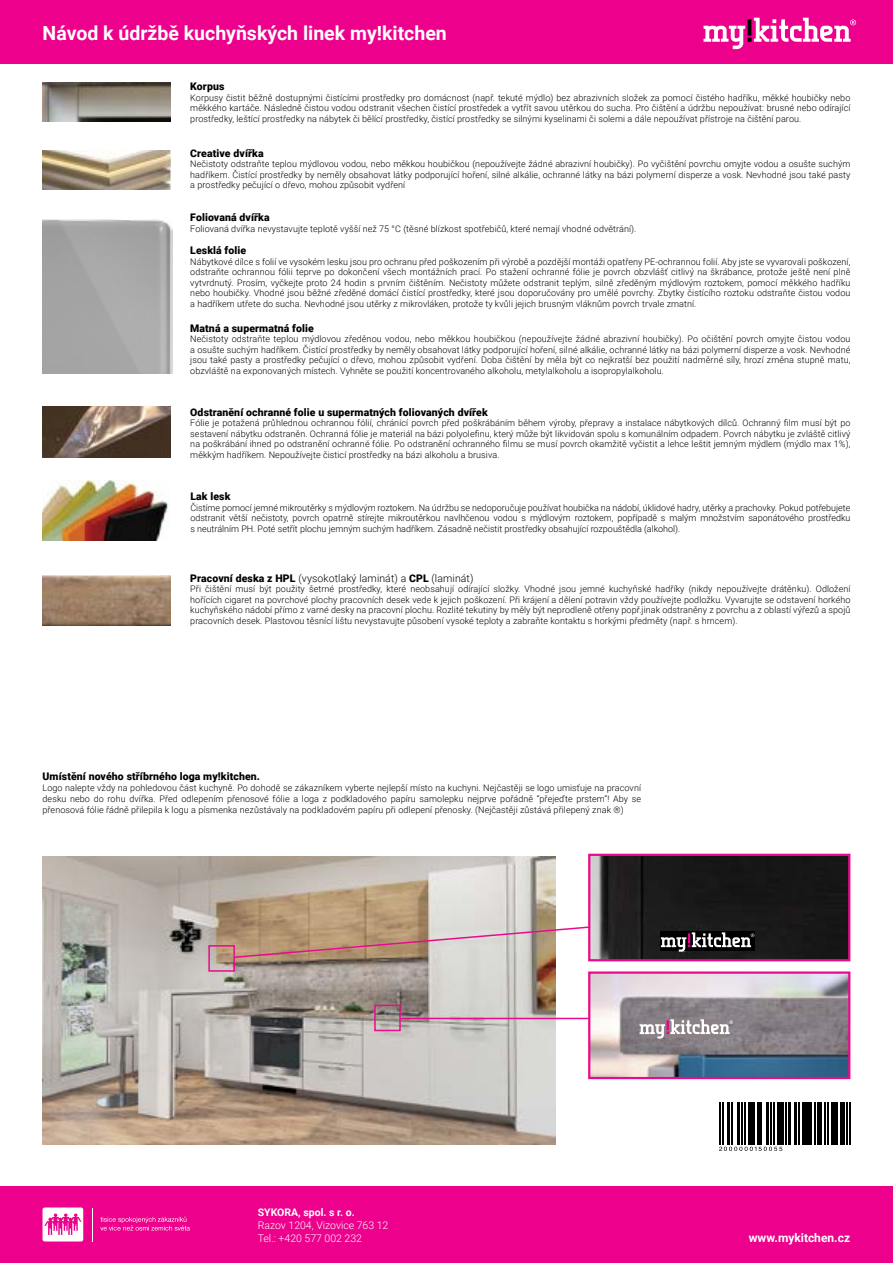
<style>
.page{position:relative;width:893px;height:1263px;background:#fff}
.page>*{position:absolute;margin:0;border:0;box-sizing:border-box;transform-origin:0 0}
.t1{font:700 19.5px "Roboto";color:#fff}
.t2{font:700 12px "Roboto";color:#fff}
.t3{font:900 10.5px "Roboto";letter-spacing:.01em;color:#000}
.t4{font:300 10.5px "Roboto";letter-spacing:.01em;color:#000}
.t5{font:300 10.5px/12.6px "Roboto";color:#fff}
.t6{font:700 10.5px "Roboto";color:#fff}
.t7{font:300 9px/10.5px "Roboto";letter-spacing:.01em;color:#000;text-align:justify}
.s1{font-weight:900}
</style>
<div class="page">
<div style="left:0;top:0;width:893px;height:64px;background:#ec008c"></div>
<img style="left:43px;top:82px;width:127px;height:40px">
<img style="left:43px;top:151px;width:127px;height:38px">
<img style="left:43px;top:575px;width:127px;height:50px">
<img style="left:43px;top:480px;width:127px;height:60px">
<div style="left:0;top:1186px;width:893px;height:77px;background:#ec008c"></div>
<svg style="left:43px;top:1207px;width:40px;height:34px"></svg>
<svg style="left:100px;top:1216px;width:90px;height:14px"></svg>
<hr style="left:92px;top:1207px;width:1px;height:34px;background:#fff">
<img style="left:43px;top:407px;width:127px;height:51px">
<img style="left:43px;top:219px;width:129px;height:155px">
<img style="left:43px;top:856px;width:512px;height:288px">
<svg style="left:719px;top:1147px;width:63px;height:4px"></svg>
<hr style="left:719px;top:1103px;width:1px;height:42px;background:#000">
<hr style="left:722px;top:1103px;width:1px;height:42px;background:#000">
<hr style="left:727px;top:1103px;width:3px;height:42px;background:#000">
<hr style="left:732px;top:1103px;width:1px;height:42px;background:#000">
<hr style="left:737px;top:1103px;width:3px;height:42px;background:#000">
<hr style="left:741px;top:1103px;width:2px;height:42px;background:#000">
<hr style="left:744px;top:1103px;width:1px;height:42px;background:#000">
<hr style="left:748px;top:1103px;width:4px;height:42px;background:#000">
<hr style="left:754px;top:1103px;width:1px;height:42px;background:#000">
<hr style="left:758px;top:1103px;width:4px;height:42px;background:#000">
<hr style="left:766px;top:1103px;width:3px;height:42px;background:#000">
<hr style="left:770px;top:1103px;width:2px;height:42px;background:#000">
<hr style="left:773px;top:1103px;width:1px;height:42px;background:#000">
<hr style="left:777px;top:1103px;width:4px;height:42px;background:#000">
<hr style="left:783px;top:1103px;width:1px;height:42px;background:#000">
<hr style="left:785px;top:1103px;width:2px;height:42px;background:#000">
<hr style="left:788px;top:1103px;width:3px;height:42px;background:#000">
<hr style="left:794px;top:1103px;width:2px;height:42px;background:#000">
<hr style="left:798px;top:1103px;width:1px;height:42px;background:#000">
<hr style="left:802px;top:1103px;width:4px;height:42px;background:#000">
<hr style="left:808px;top:1103px;width:4px;height:42px;background:#000">
<hr style="left:814px;top:1103px;width:2px;height:42px;background:#000">
<hr style="left:817px;top:1103px;width:4px;height:42px;background:#000">
<hr style="left:824px;top:1103px;width:2px;height:42px;background:#000">
<hr style="left:827px;top:1103px;width:1px;height:42px;background:#000">
<hr style="left:831px;top:1103px;width:4px;height:42px;background:#000">
<hr style="left:837px;top:1103px;width:1px;height:42px;background:#000">
<hr style="left:841px;top:1103px;width:4px;height:42px;background:#000">
<hr style="left:846px;top:1103px;width:2px;height:42px;background:#000">
<hr style="left:849px;top:1103px;width:1px;height:42px;background:#000">
<img style="left:591px;top:974px;width:256px;height:102px">
<div style="left:588px;top:971px;width:262px;height:108px;border:2px solid #e90b8d"></div>
<img style="left:591px;top:857px;width:256px;height:101px">
<div style="left:588px;top:854px;width:262px;height:107px;border:2px solid #e90b8d"></div>
<div style="left:660px;top:931px;width:94px;height:20px;background:#000"></div>
<div style="left:208px;top:945px;width:27px;height:27px;border:2px solid #e90b8d"></div>
<div style="left:374px;top:1005px;width:27px;height:26px;border:2px solid #e90b8d"></div>
<svg style="left:233px;top:925px;width:359px;height:34px"></svg>
<hr style="left:401px;top:1018px;width:188px;height:1px;background:#e90b8d">
<svg style="left:703px;top:18px;width:153px;height:31px"></svg>
<svg style="left:661px;top:932px;width:93px;height:20px"></svg>
<svg style="left:639px;top:1019px;width:94px;height:19px"></svg>
<h1 class="t1" style="left:43px;top:19px;width:406px">Návod k údržbě kuchyňských linek my!kitchen</h1>
<p class="t3" style="left:190px;top:79px;width:36px">Korpus</p>
<p class="t7" style="left:190px;top:92px;width:662px">Korpusy čistit běžně dostupnými čistícími prostředky pro domácnost (např. tekuté mýdlo) bez abrazivních složek za pomocí čistého hadříku, měkké houbičky nebo měkkého kartáče. Následně čistou vodou odstranit všechen čistící prostředek a vytřít savou utěrkou do sucha. Pro čištění a údržbu nepoužívat: brusné nebo odírající prostředky, leštící prostředky na nábytek či bělící prostředky, čistící prostředky se silnými kyselinami či solemi a dále nepoužívat přístroje na čištění parou.</p>
<p class="t3" style="left:190px;top:146px;width:75px">Creative dvířka</p>
<p class="t7" style="left:190px;top:158px;width:662px">Nečistoty odstraňte teplou mýdlovou vodou, nebo měkkou houbičkou (nepoužívejte žádné abrazivní houbičky). Po vyčištění povrchu omyjte vodou a osušte suchým hadříkem. Čistící prostředky by neměly obsahovat látky podporující hoření, silné alkálie, ochranné látky na bázi polymerní disperze a vosk. Nevhodné jsou také pasty a prostředky pečující o dřevo, mohou způsobit vydření</p>
<p class="t3" style="left:190px;top:210px;width:81px">Foliovaná dvířka</p>
<p class="t7" style="left:190px;top:223px;width:448px">Foliovaná dvířka nevystavujte teplotě vyšší než 75 °C (těsné blízkost spotřebičů, které nemají vhodné odvětrání).</p>
<p class="t3" style="left:190px;top:243px;width:57px">Lesklá folie</p>
<p class="t7" style="left:190px;top:256px;width:662px">Nábytkové dílce s folií ve vysokém lesku jsou pro ochranu před poškozením při výrobě a pozdější montáži opatřeny PE-ochrannou folií. Aby jste se vyvarovali poškození, odstraňte ochrannou fólii teprve po dokončení všech montážních prací. Po stažení ochranné fólie je povrch obzvlášť citlivý na škrábance, protože ještě není plně vytvrdnutý. Prosím, vyčkejte proto 24 hodin s prvním čištěním. Nečistoty můžete odstranit teplým, silně zředěným mýdlovým roztokem, pomocí měkkého hadříku nebo houbičky. Vhodné jsou běžné zředěné domácí čistící prostředky, které jsou doporučovány pro umělé povrchy. Zbytky čistícího roztoku odstraňte čistou vodou a hadříkem utřete do sucha. Nevhodné jsou utěrky z mikrovláken, protože ty kvůli jejich brusným vláknům povrch trvale zmatní.</p>
<p class="t3" style="left:190px;top:321px;width:125px">Matná a supermatná folie</p>
<p class="t7" style="left:190px;top:333px;width:662px">Nečistoty odstraňte teplou mýdlovou zředěnou vodou, nebo měkkou houbičkou (nepoužívejte žádné abrazivní houbičky). Po očištění povrch omyjte čistou vodou a osušte suchým hadříkem. Čistící prostředky by neměly obsahovat látky podporující hoření, silné alkálie, ochranné látky na bázi polymerní disperze a vosk. Nevhodné jsou také pasty a prostředky pečující o dřevo, mohou způsobit vydření. Doba čištění by měla být co nejkratší bez použití nadměrné síly, hrozí změna stupně matu, obzvláště na exponovaných místech. Vyhněte se použití koncentrovaného alkoholu, metylalkoholu a isopropylalkoholu.</p>
<p class="t3" style="left:190px;top:405px;width:299px">Odstranění ochranné folie u supermatných foliovaných dvířek</p>
<p class="t7" style="left:190px;top:417px;width:662px">Fólie je potažená průhlednou ochrannou fólií, chránící povrch před poškrábáním během výroby, přepravy a instalace nábytkových dílců. Ochranný film musí být po sestavení nábytku odstraněn. Ochranná fólie je materiál na bázi polyolefinu, který může být likvidován spolu s komunálním odpadem. Povrch nábytku je zvláště citlivý na poškrábání ihned po odstranění ochranné fólie. Po odstranění ochranného filmu se musí povrch okamžitě vyčistit a lehce leštit jemným mýdlem (mýdlo max 1%), měkkým hadříkem. Nepoužívejte čisticí prostředky na bázi alkoholu a brusiva.</p>
<p class="t3" style="left:190px;top:489px;width:42px">Lak lesk</p>
<p class="t7" style="left:190px;top:502px;width:662px">Čistíme pomocí jemné mikroutěrky s mýdlovým roztokem. Na údržbu se nedoporučuje používat houbička na nádobí, úklidové hadry, utěrky a prachovky. Pokud potřebujete odstranit větší nečistoty, povrch opatrně stírejte mikroutěrkou navlhčenou vodou s mýdlovým roztokem, popřípadě s malým množstvím saponátového prostředku s neutrálním PH. Poté setřít plochu jemným suchým hadříkem. Zásadně nečistit prostředky obsahující rozpouštědla (alkohol).</p>
<p class="t4" style="left:190px;top:571px;width:285px"><span class="s1">Pracovní deska z HPL</span> (vysokotlaký laminát) a <span class="s1">CPL</span> (laminát)</p>
<p class="t7" style="left:190px;top:584px;width:662px">Při čištění musí být použity šetrné prostředky, které neobsahují odírající složky. Vhodné jsou jemné kuchyňské hadříky (nikdy nepoužívejte drátěnku). Odložení hořících cigaret na povrchové plochy pracovních desek vede k jejich poškození. Při krájení a dělení potravin vždy používejte podložku. Vyvarujte se odstavení horkého kuchyňského nádobí přímo z varné desky na pracovní plochu. Rozlité tekutiny by měly být neprodleně otřeny popř.jinak odstraněny z povrchu a z oblastí výřezů a spojů pracovních desek. Plastovou těsnící lištu nevystavujte působení vysoké teploty a zabraňte kontaktu s horkými předměty (např. s hrncem).</p>
<p class="t3" style="left:43px;top:769px;width:219px">Umístění nového stříbrného loga my!kitchen.</p>
<p class="t7" style="left:43px;top:782px;width:600px">Logo nalepte vždy na pohledovou část kuchyně. Po dohodě se zákazníkem vyberte nejlepší místo na kuchyni. Nejčastěji se logo umisťuje na pracovní desku nebo do rohu dvířka. Před odlepením přenosové fólie a loga z podkladového papíru samolepku nejprve pořádně “přejeďte prstem”! Aby se přenosová fólie řádně přilepila k logu a písmenka nezůstávaly na podkladovém papíru při odlepení přenosky. (Nejčastěji zůstává přilepený znak ®)</p>
<p class="t6" style="left:258px;top:1205px;width:98px">SYKORA, spol. s r. o.</p>
<p class="t5" style="left:258px;top:1218px;width:132px">Razov 1204, Vizovice 763 12<br>Tel.: +420 577 002 232</p>
<h2 class="t2" style="left:749px;top:1229px;width:103px">www.mykitchen.cz</h2>
</div>
